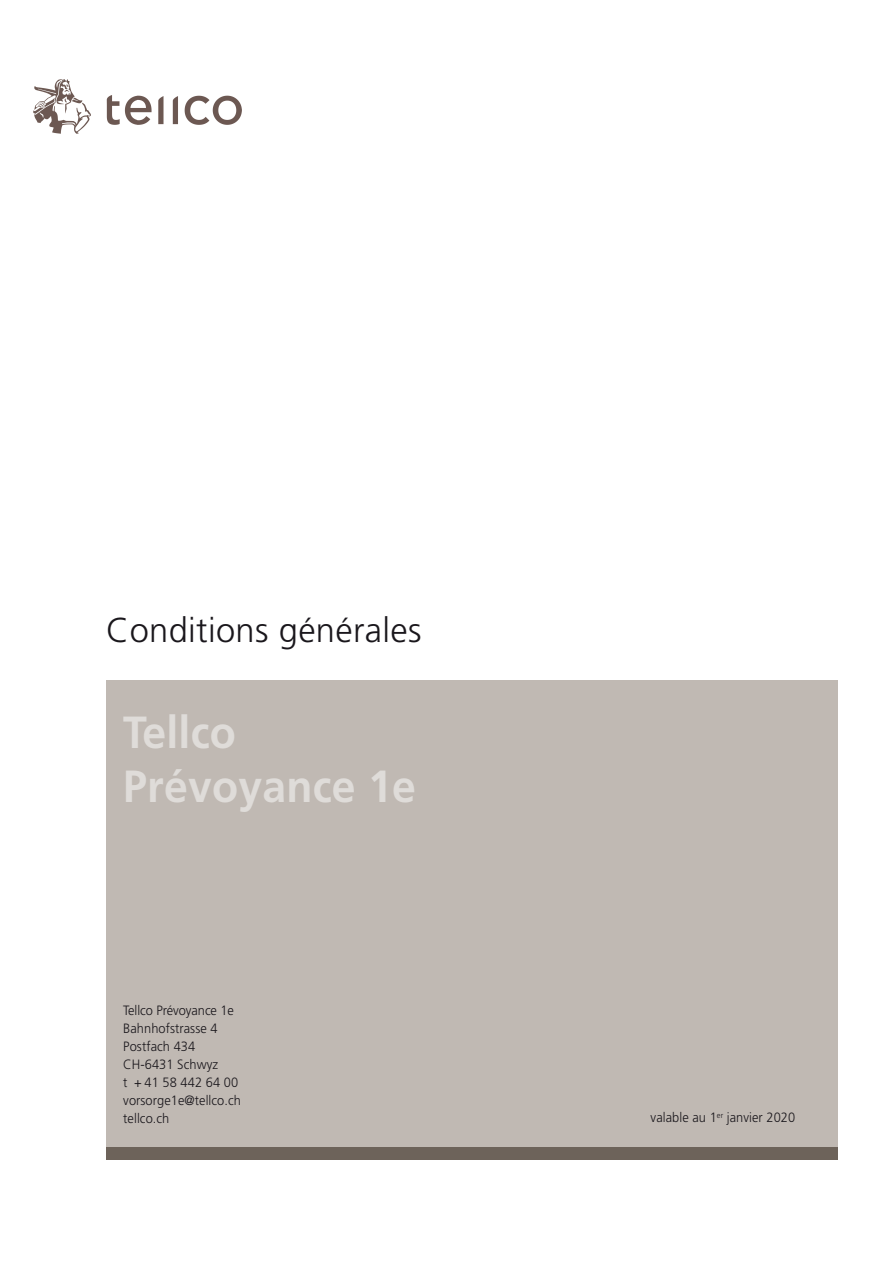
<style>
.page{position:relative;width:893px;height:1263px;background:#fff}
.page>*{position:absolute;margin:0;border:0;box-sizing:border-box;transform-origin:0 0}
.t1{font:700 45px/54px "Frutiger LT";letter-spacing:.005em;color:#dfdcd9;scale:.95 1}
.t2{font:300 34.5px "Frutiger LT";letter-spacing:.01em;color:#1a171c}
.t3{font:300 13.5px/18px "Frutiger LT";letter-spacing:.005em;color:#1a171c;scale:.95 1}
</style>
<div class="page">
<div style="left:106px;top:1147px;width:732px;height:13px;background:#6d635a"></div>
<div style="left:106px;top:680px;width:732px;height:467px;background:#c0b9b3"></div>
<img style="left:34px;top:79px;width:208px;height:54px">
<h2 class="t2" style="left:106px;top:611px;width:317px">Conditions générales</h2>
<h1 class="t1" style="left:123px;top:706px;width:309px">Tellco<br>Prévoyance 1e</h1>
<p class="t3" style="left:123px;top:1001px;width:125px">Tellco Prévoyance 1e<br>Bahnhofstrasse 4<br>Postfach 434<br>CH-6431 Schwyz<br>t + 41 58 442 64 00 vorsorge1e@tellco.ch tellco.ch</p>
<p class="t3" style="left:123px;top:1001px;width:107px">pensionskasse pro</p>
<p class="t3" style="left:123px;top:1073px;width:103px;text-indent:83px">50 pkpro@tellco.ch pkpro.ch</p>
<p class="t3" style="left:651px;top:1109px;width:154px">valable au 1<sup>er</sup> janvier 2020</p>
</div>
